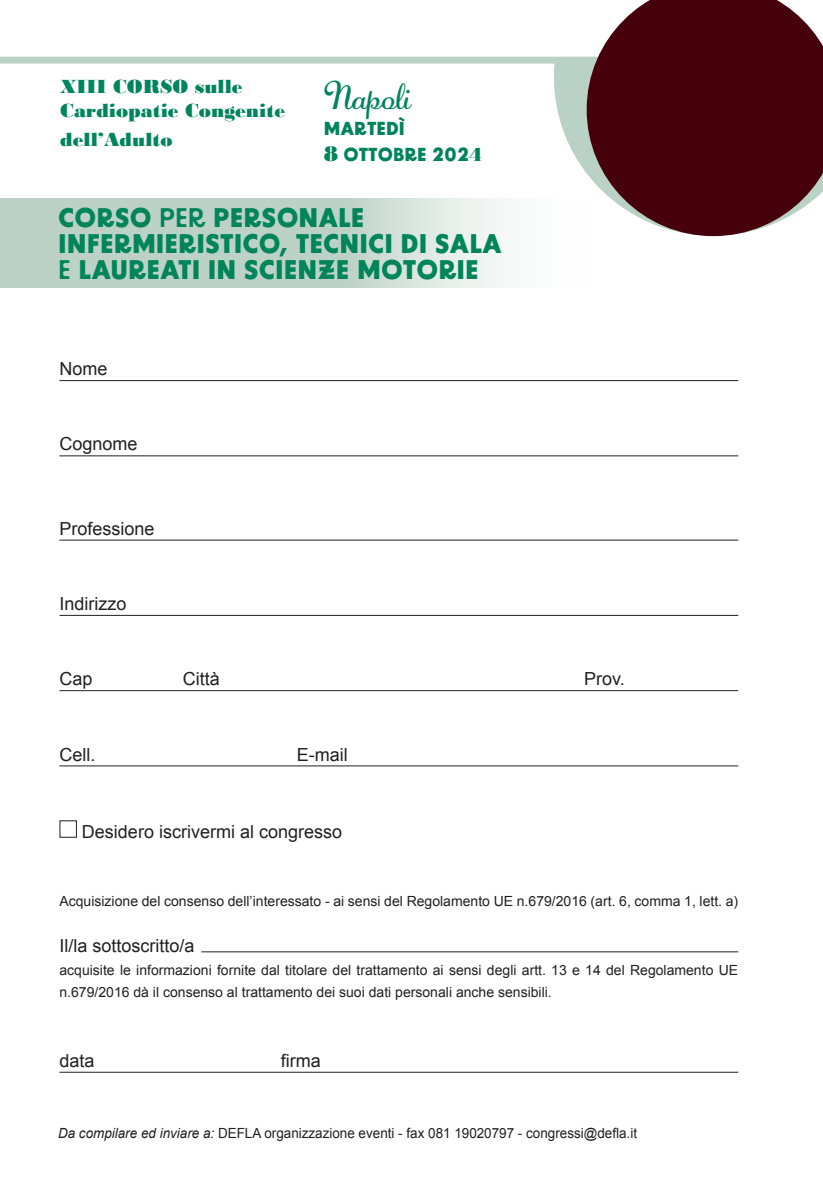
<style>
.page{position:relative;width:823px;height:1191px;background:#fff}
.page>*{position:absolute;margin:0;border:0;box-sizing:border-box;transform-origin:0 0}
.t1{font:36.6px "Adage Script JF";color:#00845a}
.t2{font:700 27px/26.2px "BD Supper";color:#00845a}
.t3{font:20px/24px "Bodoni MT Black";color:#00855b}
.t4{font:700 18.8px/25.6px "BD Supper";color:#00845a}
.t5{font:18px "Arial";color:#231f20}
.t6{font:14px/22.6px "Arial";color:#231f20}
.t7{font:14px "Arial";color:#231f20;scale:.96 1}
.s1{font-family:"Bodoni MT Black";font-weight:400;font-size:22px}
.s2{font-family:"Bodoni MT Black";font-weight:400;font-size:20px}
.s3{font-weight:400}
.s4{font-style:italic}
</style>
<div class="page">
<svg style="left:0;top:57px;width:586px;height:116px"></svg>
<svg style="left:586px;top:0;width:236px;height:236px;background:#5d222b"></svg>
<hr style="left:59px;top:380px;width:678px;height:1px;background:#231f20">
<hr style="left:59px;top:455px;width:678px;height:1px;background:#231f20">
<hr style="left:59px;top:540px;width:678px;height:1px;background:#231f20">
<hr style="left:59px;top:615px;width:678px;height:1px;background:#231f20">
<hr style="left:59px;top:690px;width:678px;height:1px;background:#231f20">
<hr style="left:59px;top:765px;width:678px;height:1px;background:#231f20">
<hr style="left:201px;top:951px;width:536px;height:1px;background:#231f20">
<hr style="left:59px;top:1072px;width:678px;height:1px;background:#231f20">
<svg style="left:0;top:198px;width:604px;height:89px;fill:#bdd2c7"></svg>
<h3 class="t3" style="left:60px;top:74px;width:226px">XIII CORSO sulle<br>Cardiopatie Congenite</h3>
<h3 class="t3" style="left:60px;top:127px;width:114px">dell’Adulto</h3>
<h1 class="t1" style="left:323px;top:72px;width:88px">Napoli</h1>
<h3 class="t4" style="left:323px;top:116px;width:160px">MARTEDÌ<br><span class="s1">8</span> OTTOBRE 202<span class="s2">4</span></h3>
<h2 class="t2" style="left:58px;top:204px;width:445px">CORSO <span class="s3">PER</span> PERSONALE<br>INFERMIERISTICO, TECNICI DI SALA<br><span class="s3">E</span> LAUREATI IN SCIENZE MOTORIE</h2>
<p class="t5" style="left:59px;top:357px;width:50px">Nome</p>
<p class="t5" style="left:59px;top:432px;width:80px">Cognome</p>
<p class="t5" style="left:59px;top:516px;width:97px">Professione</p>
<p class="t5" style="left:59px;top:592px;width:69px">Indirizzo</p>
<p class="t5" style="left:59px;top:667px;width:35px">Cap</p>
<p class="t5" style="left:182px;top:667px;width:39px">Città</p>
<p class="t5" style="left:583px;top:667px;width:42px">Prov.</p>
<p class="t5" style="left:59px;top:742px;width:38px">Cell.</p>
<p class="t5" style="left:297px;top:742px;width:52px">E-mail</p>
<p class="t5" style="left:82px;top:819px;width:262px">Desidero iscrivermi al congresso</p>
<p class="t6" style="left:59px;top:890px;width:680px">Acquisizione del consenso dell’interessato - ai sensi del Regolamento UE n.679/2016 (art. 6, comma 1, lett. a)</p>
<p class="t5" style="left:59px;top:934px;width:137px">Il/la sottoscritto/a</p>
<p class="t6" style="left:59px;top:958px;width:680px">acquisite le informazioni fornite dal titolare del trattamento ai sensi degli artt. 13 e 14 del Regolamento UE n.679/2016 dà il consenso al trattamento dei suoi dati personali anche sensibili.</p>
<p class="t5" style="left:59px;top:1048px;width:37px">data</p>
<p class="t5" style="left:280px;top:1048px;width:41px">firma</p>
<p class="t7" style="left:58px;top:1123px;width:604px"><span class="s4">Da compilare ed inviare a:</span> DEFLA organizzazione eventi - fax 081 19020797 - congressi@defla.it</p>
</div>
